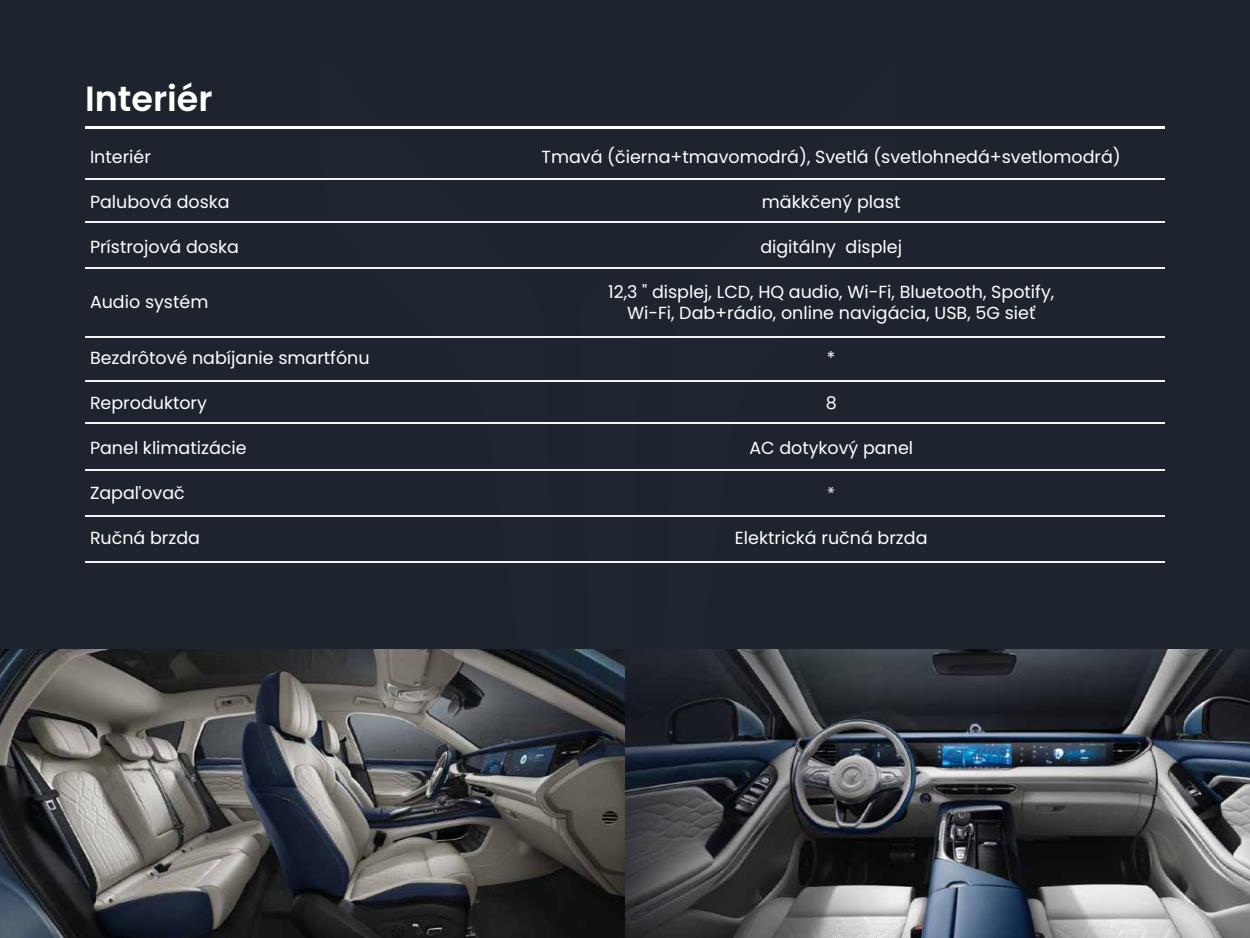
<style>
.page{position:relative;width:1250px;height:938px;background:#1d242d}
.page>*{position:absolute;margin:0;border:0;box-sizing:border-box;transform-origin:0 0}
.t1{font:600 35px "Poppins";color:#fff}
.t2{font:17.5px/21px "Poppins";color:#fff;text-align:center}
.t3{font:17.5px "Myriad Pro";color:#fff}
</style>
<div class="page">
<svg style="left:662px;top:178px;width:237px;height:385px"></svg>
<svg style="left:321px;top:178px;width:236px;height:385px"></svg>
<svg style="left:579px;top:381px;width:61px;height:182px"></svg>
<hr style="left:85px;top:126px;width:1080px;height:3px;background:#fff">
<hr style="left:85px;top:179px;width:1080px;height:1px;background:#f2f2f2">
<hr style="left:85px;top:221px;width:1080px;height:1px;background:#f2f2f2">
<hr style="left:85px;top:267px;width:1080px;height:2px;background:#f2f2f2">
<hr style="left:85px;top:336px;width:1080px;height:2px;background:#f2f2f2">
<hr style="left:85px;top:380px;width:1080px;height:1px;background:#f2f2f2">
<hr style="left:85px;top:422px;width:1080px;height:2px;background:#f2f2f2">
<hr style="left:85px;top:469px;width:1080px;height:1px;background:#f2f2f2">
<hr style="left:85px;top:515px;width:1080px;height:1px;background:#f2f2f2">
<hr style="left:85px;top:561px;width:1080px;height:1px;background:#f2f2f2">
<img style="left:0;top:649px;width:1250px;height:289px">
<h1 class="t1" style="left:85px;top:79px;width:129px">Interiér</h1>
<p class="t2" style="left:90px;top:146px;width:62px">Interiér</p>
<p class="t2" style="left:90px;top:191px;width:141px">Palubová doska</p>
<p class="t2" style="left:90px;top:236px;width:151px">Prístrojová doska</p>
<p class="t2" style="left:90px;top:291px;width:120px">Audio systém</p>
<p class="t2" style="left:90px;top:347px;width:281px">Bezdrôtové nabíjanie smartfónu</p>
<p class="t2" style="left:90px;top:392px;width:119px">Reproduktory</p>
<p class="t2" style="left:90px;top:437px;width:158px">Panel klimatizácie</p>
<p class="t2" style="left:90px;top:482px;width:96px">Zapaľovač</p>
<p class="t2" style="left:90px;top:527px;width:112px">Ručná brzda</p>
<p class="t2" style="left:542px;top:146px;width:581px">Tmavá (čierna+tmavomodrá), Svetlá (svetlohnedá+svetlomodrá)</p>
<p class="t2" style="left:762px;top:191px;width:140px">mäkkčený plast</p>
<p class="t2" style="left:760px;top:236px;width:143px">digitálny displej</p>
<p class="t2" style="left:608px;top:281px;width:448px">12,3 " displej, LCD, HQ audio, Wi-Fi, Bluetooth, Spotify,<br>Wi-Fi, Dab+rádio, online navigácia, USB, 5G sieť</p>
<p class="t2" style="left:827px;top:347px;width:10px">*</p>
<p class="t2" style="left:826px;top:392px;width:13px">8</p>
<p class="t2" style="left:749px;top:437px;width:165px">AC dotykový panel</p>
<p class="t3" style="left:828px;top:482px;width:9px">*</p>
<p class="t2" style="left:735px;top:527px;width:194px">Elektrická ručná brzda</p>
</div>
